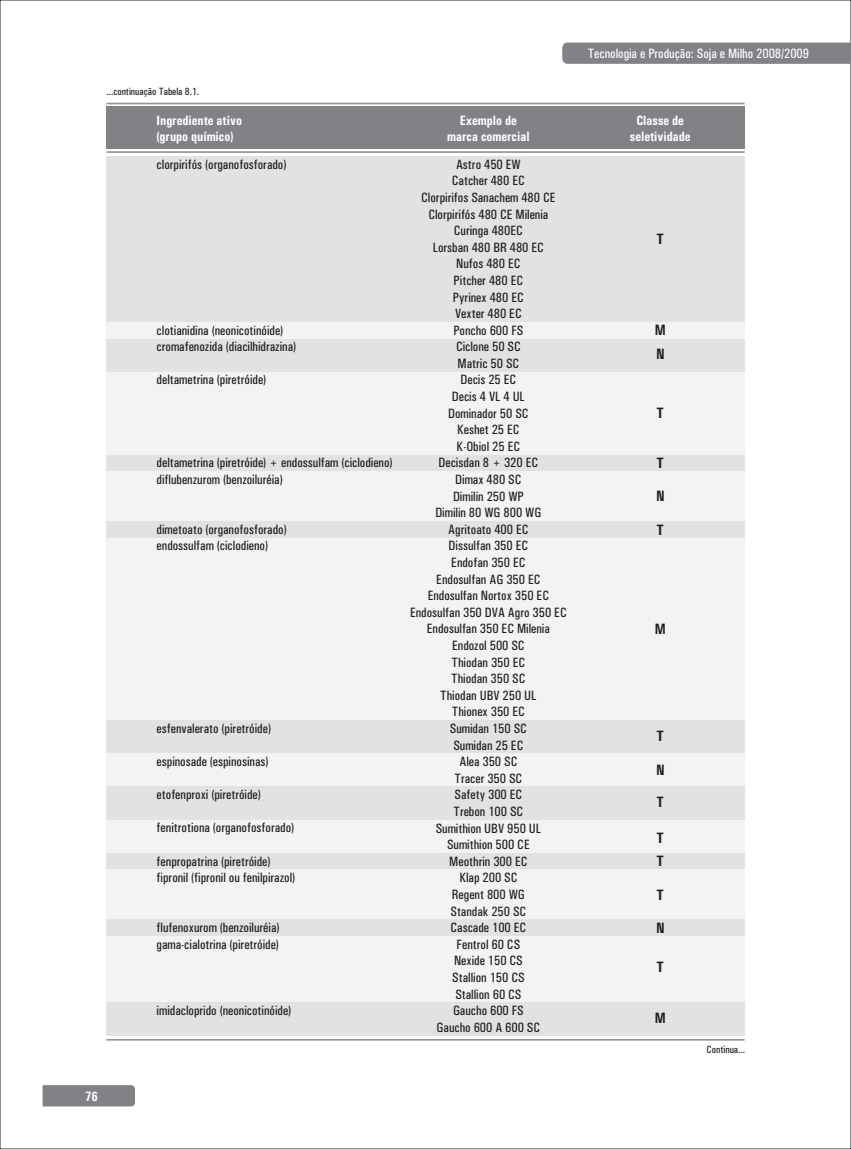
<style>
.page{position:relative;width:851px;height:1149px;background:#fff}
.page>*{position:absolute;margin:0;border:0;box-sizing:border-box;transform-origin:0 0}
.t1{font:500 condensed 15px/23.5px "Univers";color:#231f20}
.t2{font:500 condensed 13.5px/16.6px "Univers";color:#231f20}
.t3{font:500 condensed 13.5px/15.9px "Univers";color:#fff;text-align:center}
.t4{font:500 condensed 13.5px "Univers";color:#fff}
.t5{font:500 condensed 10.5px "Univers";color:#231f20}
</style>
<div class="page">
<div style="left:106px;top:156px;width:638px;height:17px;background:#e1e2e4"></div>
<div style="left:106px;top:173px;width:638px;height:16px;background:#e1e2e4"></div>
<div style="left:106px;top:189px;width:638px;height:17px;background:#e1e2e4"></div>
<div style="left:106px;top:239px;width:638px;height:16px;background:#e1e2e4"></div>
<div style="left:106px;top:222px;width:638px;height:17px;background:#e1e2e4"></div>
<div style="left:106px;top:206px;width:638px;height:16px;background:#e1e2e4"></div>
<div style="left:106px;top:255px;width:638px;height:17px;background:#e1e2e4"></div>
<div style="left:106px;top:272px;width:638px;height:17px;background:#e1e2e4"></div>
<div style="left:106px;top:289px;width:638px;height:16px;background:#e1e2e4"></div>
<div style="left:106px;top:338px;width:638px;height:17px;background:#e1e2e4"></div>
<div style="left:106px;top:322px;width:638px;height:16px;background:#f2f3f4"></div>
<div style="left:106px;top:305px;width:638px;height:17px;background:#e1e2e4"></div>
<div style="left:106px;top:355px;width:638px;height:16px;background:#e1e2e4"></div>
<div style="left:106px;top:371px;width:638px;height:17px;background:#f2f3f4"></div>
<div style="left:106px;top:388px;width:638px;height:17px;background:#f2f3f4"></div>
<div style="left:106px;top:438px;width:638px;height:16px;background:#f2f3f4"></div>
<div style="left:106px;top:421px;width:638px;height:17px;background:#f2f3f4"></div>
<div style="left:106px;top:405px;width:638px;height:16px;background:#f2f3f4"></div>
<div style="left:106px;top:454px;width:638px;height:17px;background:#e1e2e4"></div>
<div style="left:106px;top:471px;width:638px;height:16px;background:#f2f3f4"></div>
<div style="left:106px;top:487px;width:638px;height:17px;background:#f2f3f4"></div>
<div style="left:106px;top:537px;width:638px;height:17px;background:#f2f3f4"></div>
<div style="left:106px;top:521px;width:638px;height:16px;background:#e1e2e4"></div>
<div style="left:106px;top:504px;width:638px;height:17px;background:#f2f3f4"></div>
<div style="left:106px;top:554px;width:638px;height:16px;background:#f2f3f4"></div>
<div style="left:106px;top:570px;width:638px;height:17px;background:#f2f3f4"></div>
<div style="left:106px;top:587px;width:638px;height:17px;background:#f2f3f4"></div>
<div style="left:106px;top:637px;width:638px;height:16px;background:#f2f3f4"></div>
<div style="left:106px;top:620px;width:638px;height:17px;background:#f2f3f4"></div>
<div style="left:106px;top:604px;width:638px;height:16px;background:#f2f3f4"></div>
<div style="left:106px;top:653px;width:638px;height:17px;background:#f2f3f4"></div>
<div style="left:106px;top:670px;width:638px;height:16px;background:#f2f3f4"></div>
<div style="left:106px;top:686px;width:638px;height:17px;background:#f2f3f4"></div>
<div style="left:106px;top:736px;width:638px;height:17px;background:#e1e2e4"></div>
<div style="left:106px;top:720px;width:638px;height:16px;background:#e1e2e4"></div>
<div style="left:106px;top:703px;width:638px;height:17px;background:#f2f3f4"></div>
<div style="left:106px;top:753px;width:638px;height:16px;background:#f2f3f4"></div>
<div style="left:106px;top:769px;width:638px;height:17px;background:#f2f3f4"></div>
<div style="left:106px;top:786px;width:638px;height:16px;background:#e1e2e4"></div>
<div style="left:106px;top:836px;width:638px;height:16px;background:#f2f3f4"></div>
<div style="left:106px;top:819px;width:638px;height:17px;background:#f2f3f4"></div>
<div style="left:106px;top:802px;width:638px;height:17px;background:#e1e2e4"></div>
<div style="left:106px;top:852px;width:638px;height:17px;background:#e1e2e4"></div>
<div style="left:106px;top:869px;width:638px;height:16px;background:#f2f3f4"></div>
<div style="left:106px;top:885px;width:638px;height:17px;background:#f2f3f4"></div>
<div style="left:106px;top:935px;width:638px;height:17px;background:#f2f3f4"></div>
<div style="left:106px;top:918px;width:638px;height:17px;background:#e1e2e4"></div>
<div style="left:106px;top:902px;width:638px;height:16px;background:#f2f3f4"></div>
<div style="left:106px;top:952px;width:638px;height:16px;background:#f2f3f4"></div>
<div style="left:106px;top:968px;width:638px;height:17px;background:#f2f3f4"></div>
<div style="left:106px;top:985px;width:638px;height:16px;background:#f2f3f4"></div>
<div style="left:106px;top:1018px;width:638px;height:17px;background:#e1e2e4"></div>
<div style="left:106px;top:1001px;width:638px;height:17px;background:#e1e2e4"></div>
<div style="left:106px;top:106px;width:638px;height:43px;background:#808285"></div>
<hr style="left:106px;top:103px;width:638px;height:1px;background:#939598">
<hr style="left:106px;top:151px;width:638px;height:2px;background:#939598">
<hr style="left:106px;top:1038px;width:638px;height:2px;background:#939598">
<div style="left:562px;top:43px;width:288px;height:21px;background:#808285"></div>
<div style="left:43px;top:1085px;width:92px;height:21px;background:#808285"></div>
<p class="t5" style="left:106px;top:87px;width:94px">...continuação Tabela 8.1.</p>
<p class="t4" style="left:587px;top:48px;width:223px">Tecnologia e Produção: Soja e Milho 2008/2009</p>
<p class="t3" style="left:157px;top:113px;width:87px;text-align:left">Ingrediente ativo (grupo químico)</p>
<p class="t3" style="left:447px;top:113px;width:84px">Exemplo de marca comercial</p>
<p class="t3" style="left:629px;top:113px;width:62px">Classe de seletividade</p>
<p class="t2" style="left:157px;top:157px;width:131px">clorpirifós (organofosforado)</p>
<p class="t2" style="left:157px;top:323px;width:141px">clotianidina (neonicotinóide) cromafenozida (diacilhidrazina)</p>
<p class="t2" style="left:157px;top:372px;width:111px">deltametrina (piretróide)</p>
<p class="t2" style="left:157px;top:455px;width:237px">deltametrina (piretróide) + endossulfam (ciclodieno) diflubenzurom (benzoiluréia)</p>
<p class="t2" style="left:157px;top:522px;width:131px">dimetoato (organofosforado) endossulfam (ciclodieno)</p>
<p class="t2" style="left:157px;top:720px;width:116px">esfenvalerato (piretróide)</p>
<p class="t2" style="left:157px;top:754px;width:113px">espinosade (espinosinas)</p>
<p class="t2" style="left:157px;top:787px;width:106px">etofenproxi (piretróide)</p>
<p class="t2" style="left:157px;top:820px;width:139px">fenitrotiona (organofosforado)</p>
<p class="t2" style="left:157px;top:853px;width:140px">fenpropatrina (piretróide) fipronil (fipronil ou fenilpirazol)</p>
<p class="t2" style="left:157px;top:919px;width:124px">flufenoxurom (benzoiluréia) gama-cialotrina (piretróide)</p>
<p class="t2" style="left:157px;top:1002px;width:136px">imidacloprido (neonicotinóide)</p>
<p class="t2" style="left:410px;top:157px;width:158px;text-align:center">Astro 450 EW<br>Catcher 480 EC<br>Clorpirifos Sanachem 480 CE<br>Clorpirifós 480 CE Milenia<br>Curinga 480EC<br>Lorsban 480 BR 480 EC<br>Nufos 480 EC<br>Pitcher 480 EC<br>Pyrinex 480 EC<br>Vexter 480 EC<br>Poncho 600 FS<br>Ciclone 50 SC<br>Matric 50 SC<br>Decis 25 EC<br>Decis 4 VL 4 UL<br>Dominador 50 SC<br>Keshet 25 EC<br>K-Obiol 25 EC<br>Decisdan 8 + 320 EC<br>Dimax 480 SC<br>Dimilin 250 WP<br>Dimilin 80 WG 800 WG<br>Agritoato 400 EC<br>Dissulfan 350 EC<br>Endofan 350 EC<br>Endosulfan AG 350 EC<br>Endosulfan Nortox 350 EC<br>Endosulfan 350 DVA Agro 350 EC<br>Endosulfan 350 EC Milenia<br>Endozol 500 SC<br>Thiodan 350 EC<br>Thiodan 350 SC<br>Thiodan UBV 250 UL<br>Thionex 350 EC<br>Sumidan 150 SC<br>Sumidan 25 EC<br>Alea 350 SC<br>Tracer 350 SC<br>Safety 300 EC<br>Trebon 100 SC<br>Sumithion UBV 950 UL<br>Sumithion 500 CE<br>Meothrin 300 EC<br>Klap 200 SC<br>Regent 800 WG<br>Standak 250 SC<br>Cascade 100 EC<br>Fentrol 60 CS<br>Nexide 150 CS<br>Stallion 150 CS<br>Stallion 60 CS<br>Gaucho 600 FS<br>Gaucho 600 A 600 SC</p>
<p class="t1" style="left:656px;top:228px;width:9px">T</p>
<p class="t1" style="left:654px;top:320px;width:13px">M<br>N</p>
<p class="t1" style="left:656px;top:403px;width:9px">T</p>
<p class="t1" style="left:656px;top:452px;width:9px">T</p>
<p class="t1" style="left:656px;top:485px;width:10px">N</p>
<p class="t1" style="left:656px;top:519px;width:9px">T</p>
<p class="t1" style="left:654px;top:618px;width:13px">M</p>
<p class="t1" style="left:656px;top:725px;width:9px">T</p>
<p class="t1" style="left:656px;top:755px;width:10px;line-height:31.7px">N<br>T</p>
<p class="t1" style="left:656px;top:826px;width:9px">T<br>T</p>
<p class="t1" style="left:656px;top:883px;width:9px">T</p>
<p class="t1" style="left:656px;top:916px;width:10px">N</p>
<p class="t1" style="left:656px;top:956px;width:9px">T</p>
<p class="t1" style="left:654px;top:1007px;width:13px">M</p>
<p class="t5" style="left:706px;top:1045px;width:40px">Continua...</p>
<p class="t3" style="left:85px;top:1089px;width:14px">76</p>
</div>
